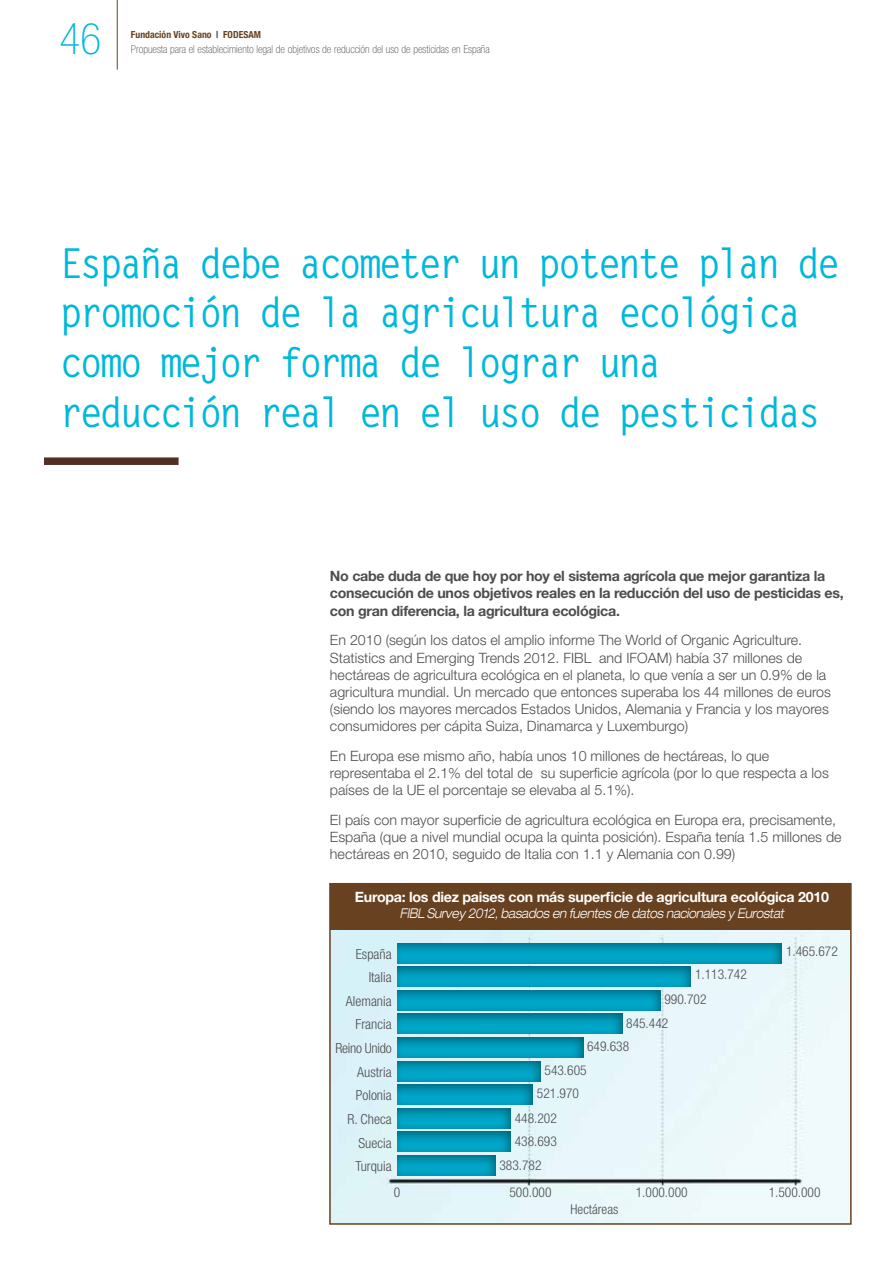
<style>
.page{position:relative;width:893px;height:1263px;background:#fff}
.page>*{position:absolute;margin:0;border:0;box-sizing:border-box;transform-origin:0 0}
.t1{font:100 condensed 43.5px "Helvetica Neue LT Std";color:#00b8db}
.t2{font:700 41.25px/49.8px "Letter Gothic Std";letter-spacing:-.08em;color:#00b8db;scale:.93 1}
.t3{font:300 14.25px/17.1px "Helvetica Neue LT Std";color:#4d4d4f}
.t4{font:700 14.25px/17.1px "Helvetica Neue LT Std";letter-spacing:-.02em;color:#4d4d4f}
.t5{font:700 14.25px "Helvetica Neue LT Std";letter-spacing:-.02em;color:#fff}
.t6{font:300 condensed 13.95px/23.5px "Helvetica Neue LT Std";color:#4d4d4f;text-align:right}
.t7{font:300 condensed 13.5px/23.9px "Helvetica Neue LT Std";color:#4d4d4f}
.t8{font:italic 300 expanded 13.5px "Helvetica Neue LT Std";letter-spacing:-.02em;color:#fff;scale:.85 1}
.t9{font:100 condensed 10.95px "Helvetica Neue LT Std";color:#4d4d4f}
.t10{font:700 condensed 9.75px "Helvetica Neue LT Std";color:#674120}
.s1{color:#4d4d4f}
</style>
<div class="page">
<div style="left:44px;top:457px;width:135px;height:8px;background:#522e23"></div>
<hr style="left:117px;top:0;width:1px;height:70px;background:#674120">
<img style="left:332px;top:929px;width:517px;height:293px">
<div style="left:329px;top:883px;width:523px;height:342px;border:2px solid #674120"></div>
<div style="left:396px;top:942px;width:389px;height:23px;background:#000;opacity:.4"></div>
<div style="left:396px;top:966px;width:297px;height:22px;background:#000;opacity:.4"></div>
<div style="left:396px;top:989px;width:267px;height:23px;background:#000;opacity:.4"></div>
<div style="left:396px;top:1013px;width:228px;height:22px;background:#000;opacity:.4"></div>
<div style="left:396px;top:1037px;width:189px;height:22px;background:#000;opacity:.4"></div>
<div style="left:396px;top:1060px;width:147px;height:23px;background:#000;opacity:.4"></div>
<div style="left:396px;top:1084px;width:138px;height:22px;background:#000;opacity:.4"></div>
<div style="left:396px;top:1107px;width:117px;height:23px;background:#000;opacity:.4"></div>
<div style="left:396px;top:1131px;width:117px;height:22px;background:#000;opacity:.4"></div>
<div style="left:396px;top:1154px;width:102px;height:23px;background:#000;opacity:.4"></div>
<div style="left:330px;top:884px;width:521px;height:45px;background:#674120"></div>
<h1 class="t1" style="left:60px;top:14px;width:43px">46</h1>
<p class="t10" style="left:131px;top:29px;width:132px">Fundación Vivo Sano <span class="s1">|</span> FODESAM</p>
<p class="t9" style="left:131px;top:43px;width:360px">Propuesta para el establecimiento legal de objetivos de reducción del uso de pesticidas en España</p>
<h2 class="t2" style="left:60px;top:239px;width:840px">España debe acometer un potente plan de promoción de la agricultura ecológica como mejor forma de lograr una reducción real en el uso de pesticidas</h2>
<p class="t4" style="left:330px;top:567px;width:515px">No cabe duda de que hoy por hoy el sistema agrícola que mejor garantiza la consecución de unos objetivos reales en la reducción del uso de pesticidas es, con gran diferencia, la agricultura ecológica.</p>
<p class="t3" style="left:330px;top:631px;width:503px">En 2010 (según los datos el amplio informe The World of Organic Agriculture.<br>Statistics and Emerging Trends 2012. FIBL and IFOAM) había 37 millones de hectáreas de agricultura ecológica en el planeta, lo que venía a ser un 0.9% de la agricultura mundial. Un mercado que entonces superaba los 44 millones de euros (siendo los mayores mercados Estados Unidos, Alemania y Francia y los mayores consumidores per cápita Suiza, Dinamarca y Luxemburgo)</p>
<p class="t3" style="left:330px;top:747px;width:500px">En Europa ese mismo año, había unos 10 millones de hectáreas, lo que representaba el 2.1% del total de su superficie agrícola (por lo que respecta a los países de la UE el porcentaje se elevaba al 5.1%).</p>
<p class="t3" style="left:330px;top:811px;width:513px">El país con mayor superficie de agricultura ecológica en Europa era, precisamente,<br>España (que a nivel mundial ocupa la quinta posición). España tenía 1.5 millones de hectáreas en 2010, seguido de Italia con 1.1 y Alemania con 0.99)</p>
<p class="t5" style="left:355px;top:888px;width:475px">Europa: los diez paises con más superficie de agricultura ecológica 2010</p>
<p class="t8" style="left:400px;top:905px;width:453px">FIBL Survey 2012, basados en fuentes de datos nacionales y Eurostat</p>
<p class="t7" style="left:786px;top:939px;width:53px">1.465.672</p>
<p class="t6" style="left:336px;top:942px;width:58px">España<br>Italia<br>Alemania<br>Francia<br>Reino Unido<br>Austria<br>Polonia<br>R. Checa<br>Suecia<br>Turquia</p>
<p class="t7" style="left:695px;top:962px;width:53px">1.113.742</p>
<p class="t7" style="left:664px;top:987px;width:44px">990.702</p>
<p class="t7" style="left:626px;top:1011px;width:44px">845.442</p>
<p class="t7" style="left:587px;top:1034px;width:44px">649.638</p>
<p class="t7" style="left:544px;top:1058px;width:44px">543.605</p>
<p class="t7" style="left:537px;top:1081px;width:44px">521.970</p>
<p class="t7" style="left:515px;top:1106px;width:44px">448.202</p>
<p class="t7" style="left:499px;top:1129px;width:59px;text-indent:15px">438.693<br>383.782</p>
<p class="t7" style="left:571px;top:1197px;width:49px">Hectáreas</p>
<p class="t7" style="left:394px;top:1180px;width:8px">0</p>
<p class="t7" style="left:509px;top:1180px;width:44px">500.000</p>
<p class="t7" style="left:636px;top:1180px;width:53px">1.000.000</p>
<p class="t7" style="left:769px;top:1180px;width:53px">1.500.000</p>
</div>
